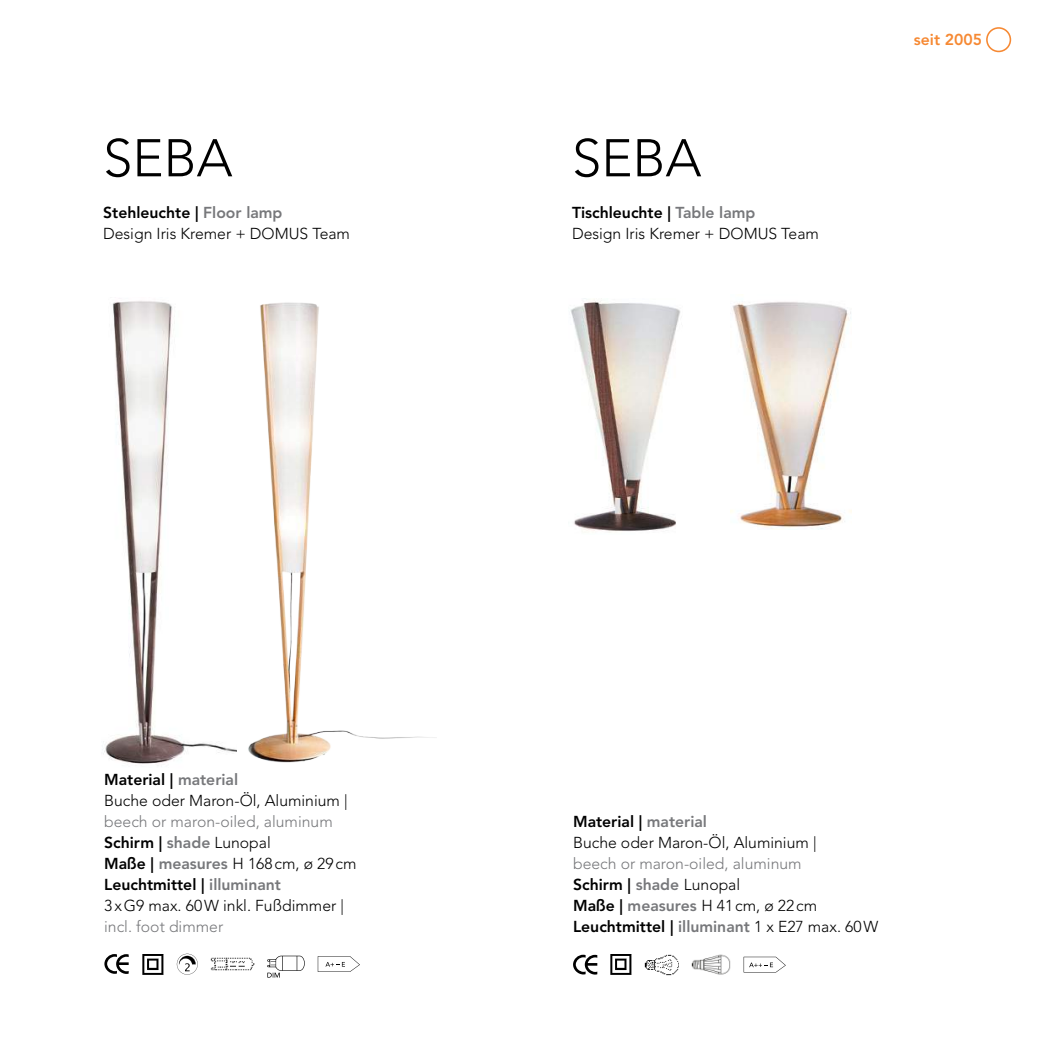
<style>
.page{position:relative;width:1042px;height:1042px;background:#fff}
.page>*{position:absolute;margin:0;border:0;box-sizing:border-box;transform-origin:0 0}
.t1{font:300 52.5px "Avenir LT Pro";color:#000}
.t2{font:300 15.75px/21px "Avenir LT Pro";color:#000}
.t3{font:300 15.75px "Avenir LT Pro";color:#77787b}
.t4{font:800 15.75px "Avenir LT Pro";color:#f68933}
.s1{font-weight:800}
.s2{font-weight:800;color:#77787b}
.s3{color:#77787b}
</style>
<div class="page">
<img style="left:570px;top:298px;width:111px;height:235px">
<img style="left:731px;top:302px;width:120px;height:227px">
<img style="left:102px;top:301px;width:134px;height:463px">
<img style="left:248px;top:302px;width:188px;height:460px">
<svg style="left:104px;top:954px;width:25px;height:20px"></svg>
<img style="left:142px;top:954px;width:22px;height:20px">
<svg style="left:573px;top:954px;width:24px;height:20px"></svg>
<img style="left:644px;top:954px;width:35px;height:21px">
<img style="left:692px;top:954px;width:39px;height:21px">
<img style="left:610px;top:954px;width:22px;height:20px">
<svg style="left:177px;top:953px;width:21px;height:21px"></svg>
<img style="left:210px;top:957px;width:45px;height:14px">
<svg style="left:267px;top:955px;width:38px;height:22px"></svg>
<div style="left:986px;top:27px;width:25px;height:25px;border:2px solid #f68933;border-radius:50%"></div>
<svg style="left:318px;top:956px;width:42px;height:16px"></svg>
<svg style="left:743px;top:957px;width:43px;height:15px"></svg>
<h1 class="t1" style="left:103px;top:127px;width:131px">SEBA</h1>
<p class="t2" style="left:103px;top:202px;width:248px"><span class="s1">Stehleuchte |</span> <span class="s2">Floor lamp<br></span>Design Iris Kremer + DOMUS Team</p>
<p class="t2" style="left:104px;top:769px;width:245px"><span class="s1">Material |</span> <span class="s2">material<br></span>Buche oder Maron-Öl, Aluminium |</p>
<p class="t2" style="left:104px;top:811px;width:254px"><span class="s3">beech or maron-oiled, aluminum<br></span><span class="s1">Schirm |</span> <span class="s2">shade</span> Lunopal<br><span class="s1">Maße |</span> <span class="s2">measures</span> H 168cm, ø 29cm<br><span class="s1">Leuchtmittel |</span> <span class="s2">illuminant<br></span>3xG9 max. 60W inkl. Fußdimmer |</p>
<p class="t3" style="left:104px;top:917px;width:121px">incl. foot dimmer</p>
<h1 class="t1" style="left:572px;top:127px;width:131px">SEBA</h1>
<p class="t2" style="left:572px;top:202px;width:248px"><span class="s1">Tischleuchte |</span> <span class="s2">Table lamp<br></span>Design Iris Kremer + DOMUS Team</p>
<p class="t4" style="left:914px;top:30px;width:70px">seit 2005</p>
<p class="t2" style="left:573px;top:811px;width:245px"><span class="s1">Material |</span> <span class="s2">material<br></span>Buche oder Maron-Öl, Aluminium |</p>
<p class="t2" style="left:573px;top:853px;width:307px"><span class="s3">beech or maron-oiled, aluminum<br></span><span class="s1">Schirm |</span> <span class="s2">shade</span> Lunopal<br><span class="s1">Maße |</span> <span class="s2">measures</span> H 41cm, ø 22cm<br><span class="s1">Leuchtmittel |</span> <span class="s2">illuminant</span> 1 x E27 max. 60W</p>
</div>
